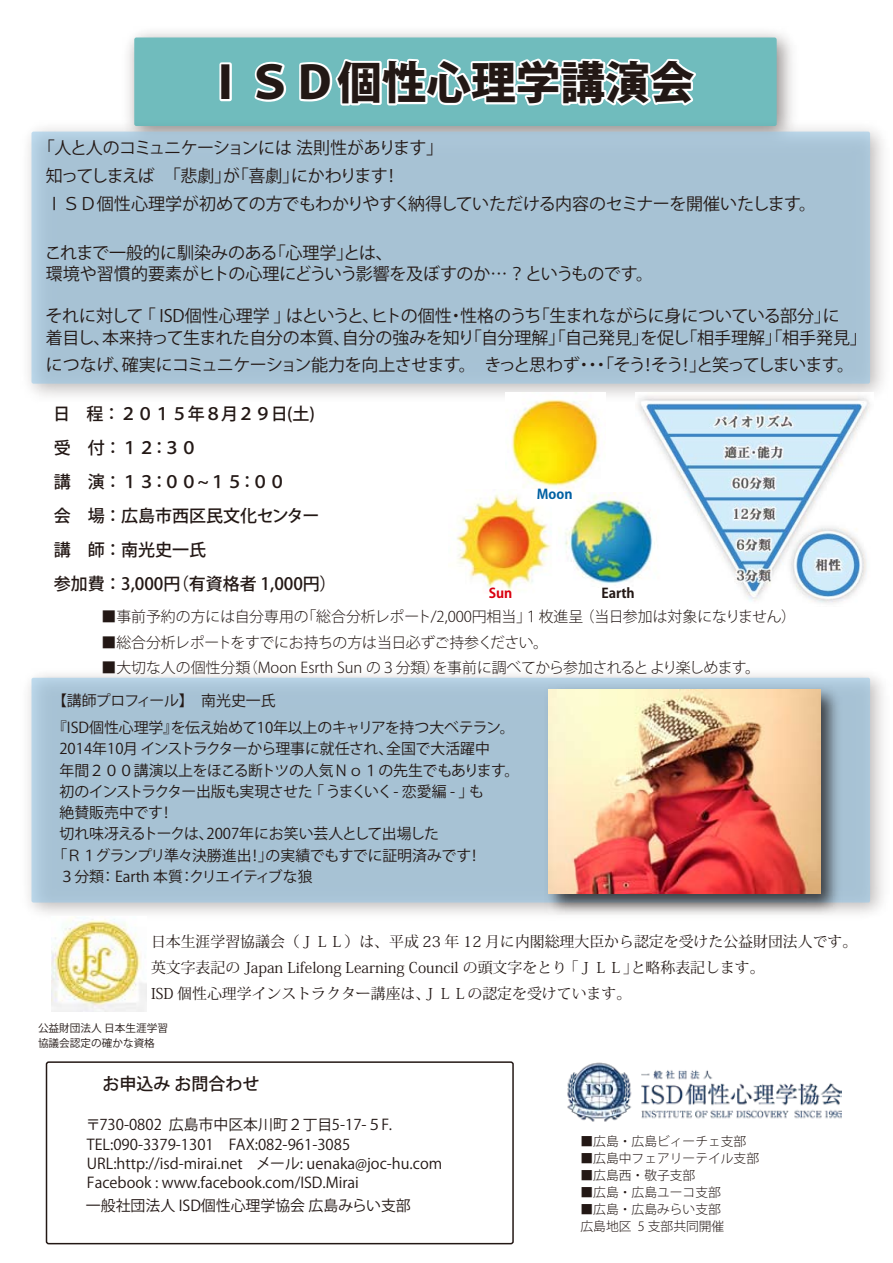
<style>
.page{position:relative;width:893px;height:1263px;background:#fff}
.page>*{position:absolute;margin:0;border:0;box-sizing:border-box;transform-origin:0 0}
.t1{font:800 44.7px "Koz Go Pro";color:#231815}
.t2{font:16.95px/27.6px "Koz Go Pro";letter-spacing:-.02em;color:#231815}
.t3{font:500 16.95px/34px "Koz Go Pro";color:#231815}
.t4{font:16.95px/21.3px "Koz Go Pro";color:#231815}
.t5{font:16.95px "Koz Go Pro";letter-spacing:-.04em;color:#231815}
.t6{font:14.85px/19.2px "Koz Go Pro";color:#231815}
.t7{font:14.85px/26.1px "Koz Min Pr 6 N";color:#231815}
.t8{font:300 14.85px "Koz Go Pro";color:#231815}
.t9{font:14.85px "Koz Go Pro";letter-spacing:-.05em;color:#231815}
.t10{font:700 13.35px "Koz Go Pro";color:#231815}
.t11{font:700 13.35px "Koz Go Pro";color:#0060a2}
.t12{font:700 13.35px "Koz Go Pro";color:#d9000f}
.t13{font:300 12.75px/17px "Koz Go Pro";color:#231815}
.t14{font:10.65px/14.9px "Koz Go Pro";color:#231815}
</style>
<div class="page">
<div style="left:134px;top:37px;width:643px;height:89px;background:#70bcbd;border-radius:2px"></div>
<img style="left:28px;top:114px;width:856px;height:282px">
<div style="left:32px;top:132px;width:838px;height:252px;background:#a7c2d4;border-radius:2px"></div>
<img style="left:28px;top:674px;width:855px;height:243px">
<div style="left:32px;top:678px;width:838px;height:224px;background:#a7c2d4;border-radius:2px"></div>
<img style="left:567px;top:1062px;width:275px;height:60px">
<img style="left:539px;top:680px;width:308px;height:237px">
<img style="left:549px;top:690px;width:271px;height:203px">
<div style="left:46px;top:1061px;width:468px;height:183px;border:2px solid #231815;border-radius:2px"></div>
<img style="left:635px;top:392px;width:238px;height:211px">
<img style="left:506px;top:393px;width:99px;height:99px">
<img style="left:457px;top:489px;width:99px;height:104px">
<img style="left:559px;top:492px;width:109px;height:95px">
<div style="left:219px;top:62px;width:13px;height:39px;border:4px solid #fff"></div>
<svg style="left:254px;top:61px;width:33px;height:41px"></svg>
<svg style="left:297px;top:28px;width:405px;height:78px"></svg>
<img style="left:51px;top:918px;width:95px;height:94px">
<h1 class="t1" style="left:203px;top:54px;width:493px">ＩＳＤ個性心理学講演会</h1>
<p class="t2" style="left:46px;top:135px;width:772px;text-indent:-8px">「人と人のコミュニケーションには 法則性があります」<br>知ってしまえば　「悲劇」が「喜劇」にかわります！<br>ＩＳＤ個性心理学が初めての方でもわかりやすく納得していただける内容のセミナーを開催いたします。</p>
<p class="t4" style="left:45px;top:242px;width:610px">これまで一般的に馴染みのある「心理学」とは、<br>環境や習慣的要素がヒトの心理にどういう影響を及ぼすのか…？ というものです。</p>
<p class="t2" style="left:46px;top:306px;width:823px;line-height:21.3px">それに対して 「 ISD個性心理学 」はというと、ヒトの個性・性格のうち「生まれながらに身についている部分」に<br>着目し、本来持って生まれた自分の本質、自分の強みを知り「自分理解」「自己発見」を促し「相手理解」「相手発見」</p>
<p class="t5" style="left:46px;top:354px;width:810px">につなげ、確実にコミュニケーション能力を向上させます。　きっと思わず・・・「そう！そう！」と笑ってしまいます。</p>
<p class="t3" style="left:53px;top:398px;width:285px">日　程 ： ２０１５年８月２９日(土)<br>受　付 ： １２：３０<br>講　演 ： １３：００~１５：００<br>会　場 ： 広島市西区民文化センター講　師 ： 南光史一氏<br>参加費 ： 3,000円（有資格者 1,000円）</p>
<p class="t11" style="left:537px;top:486px;width:37px">Moon</p>
<p class="t12" style="left:489px;top:584px;width:25px">Sun</p>
<p class="t10" style="left:602px;top:584px;width:35px">Earth</p>
<p class="t8" style="left:101px;top:607px;width:696px">■事前予約の方には自分専用の「総合分析レポート/2,000円相当」１枚進呈 （当日参加は対象になりません）</p>
<p class="t8" style="left:101px;top:633px;width:448px">■総合分析レポートをすでにお持ちの方は当日必ずご持参ください。</p>
<p class="t8" style="left:101px;top:658px;width:660px">■大切な人の個性分類（Moon Esrth Sun の３分類）を事前に調べてから参加されると より楽しめます。</p>
<p class="t6" style="left:52px;top:687px;width:464px;line-height:27.6px">【講師プロフィール】　南光史一氏<br>『ISD個性心理学』を伝え始めて10年以上のキャリアを持つ大ベテラン。</p>
<p class="t6" style="left:59px;top:740px;width:432px">2014年10月 インストラクターから理事に就任され、全国で大活躍中</p>
<p class="t6" style="left:59px;top:761px;width:461px">年間２００講演以上をほこる断トツの人気Ｎｏ１の先生でもあります。</p>
<p class="t9" style="left:59px;top:782px;width:426px">初のインストラクター出版も実現させた 「 うまくいく - 恋愛編 - 」も</p>
<p class="t6" style="left:59px;top:803px;width:116px">絶賛販売中です！</p>
<p class="t6" style="left:59px;top:825px;width:381px">切れ味冴えるトークは、2007年にお笑い芸人として出場した</p>
<p class="t6" style="left:52px;top:846px;width:431px">「Ｒ１グランプリ準々決勝進出！」の実績でもすでに証明済みです！</p>
<p class="t6" style="left:59px;top:867px;width:255px">３分類： Earth 本質：クリエイティブな狼</p>
<p class="t7" style="left:151px;top:929px;width:708px">日本生涯学習協議会（ＪＬＬ）は、平成 23 年 12 月に内閣総理大臣から認定を受けた公益財団法人です。英文字表記の Japan Lifelong Learning Council の頭文字をとり ｢ＪＬＬ｣と略称表記します。<br>ISD 個性心理学インストラクター講座は、ＪＬＬの認定を受けています。</p>
<p class="t14" style="left:38px;top:1021px;width:132px">公益財団法人 日本生涯学習協議会認定の確かな資格</p>
<p class="t3" style="left:103px;top:1068px;width:158px">お申込み お問合わせ</p>
<p class="t6" style="left:86px;top:1116px;width:358px">〒730-0802 広島市中区本川町２丁目5-17-５F.<br>TEL:090-3379-1301　FAX:082-961-3085<br>URL:http://isd-mirai.net メール: uenaka@joc-hu.com Facebook : www.facebook.com/ISD.Mirai</p>
<p class="t6" style="left:86px;top:1196px;width:326px">一般社団法人 ISD個性心理学協会 広島みらい支部</p>
<p class="t13" style="left:580px;top:1133px;width:167px">■広島・広島ビィーチェ支部</p>
<p class="t13" style="left:580px;top:1150px;width:180px">■広島中フェアリーテイル支部</p>
<p class="t13" style="left:580px;top:1167px;width:116px">■広島西・敬子支部</p>
<p class="t13" style="left:580px;top:1184px;width:142px">■広島・広島ユーコ支部</p>
<p class="t13" style="left:580px;top:1201px;width:145px">■広島・広島みらい支部広島地区 5 支部共同開催</p>
</div>
